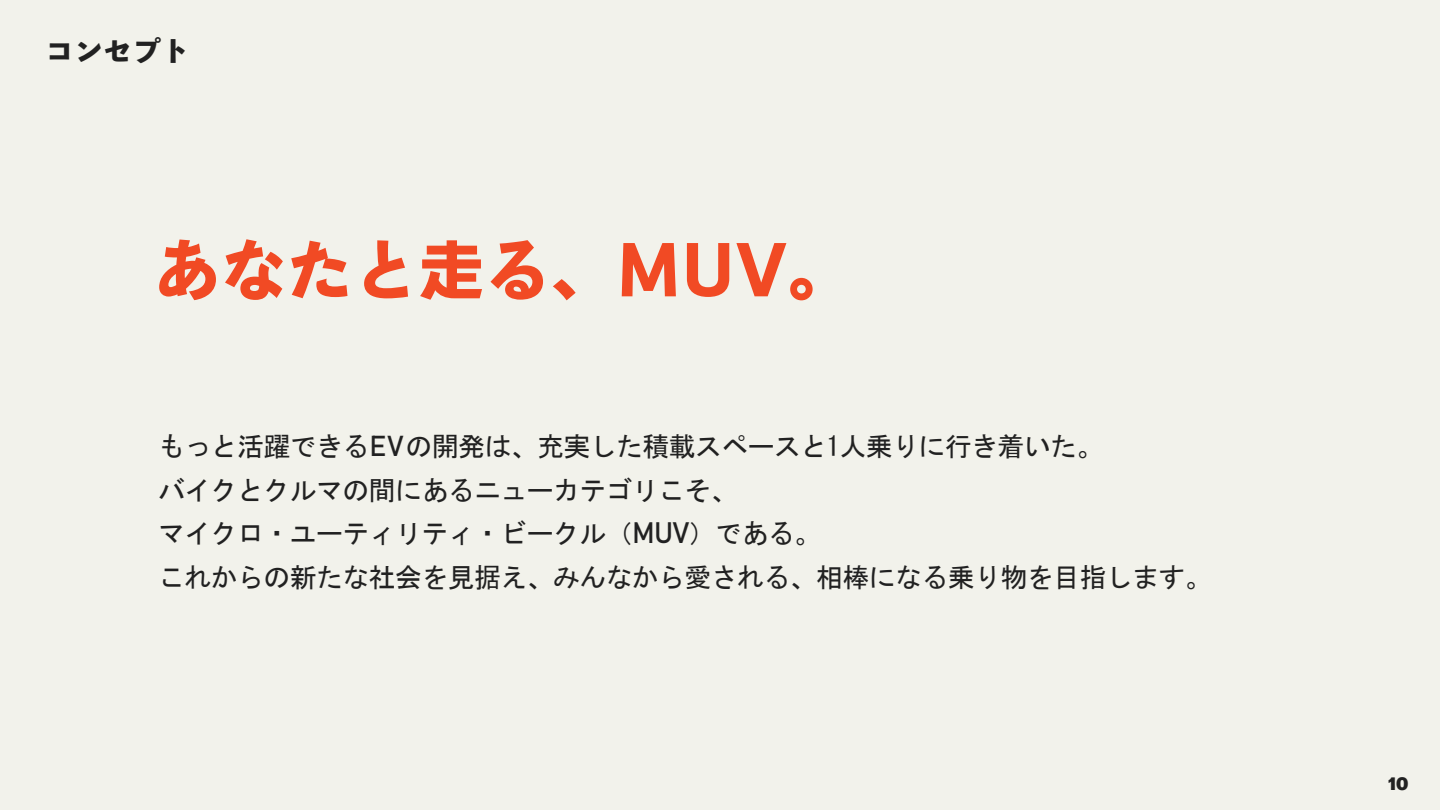
<style>
.page{position:relative;width:1440px;height:810px;background:#f2f2eb}
.page>*{position:absolute;margin:0;border:0;box-sizing:border-box;transform-origin:0 0}
.t1{font:66px "Bokutoh Ruika 07";color:#f14a24}
.t2{font:29.03px "Toppan Bunkyu Midashi Go Std N EB";color:#212121}
.t3{font:27px/43.5px "MS Gothic";letter-spacing:-.025em;color:#212121}
.t4{font:900 18px "Forma DJR Text";color:#212121}
.s1{font-family:"Bahnschrift";font-size:28.5px}
.s2{font-family:"Bahnschrift";font-size:29.25px}
</style>
<div class="page">
<p class="t2" style="left:45px;top:29px;width:147px">コンセプト</p>
<h1 class="t1" style="left:155px;top:237px;width:701px">あなたと走る、MUV。</h1>
<p class="t3" style="left:158px;top:425px;width:1055px">もっと活躍できる<span class="s1">EV</span>の開発は、充実した積載スペースと1人乗りに行き着いた。<br>バイクとクルマの間にあるニューカテゴリこそ、<br>マイクロ・ユーティリティ・ビークル（<span class="s2">MUV</span>）である。<br>これからの新たな社会を見据え、みんなから愛される、相棒になる乗り物を目指します。</p>
<p class="t4" style="left:1388px;top:769px;width:22px">10</p>
</div>
